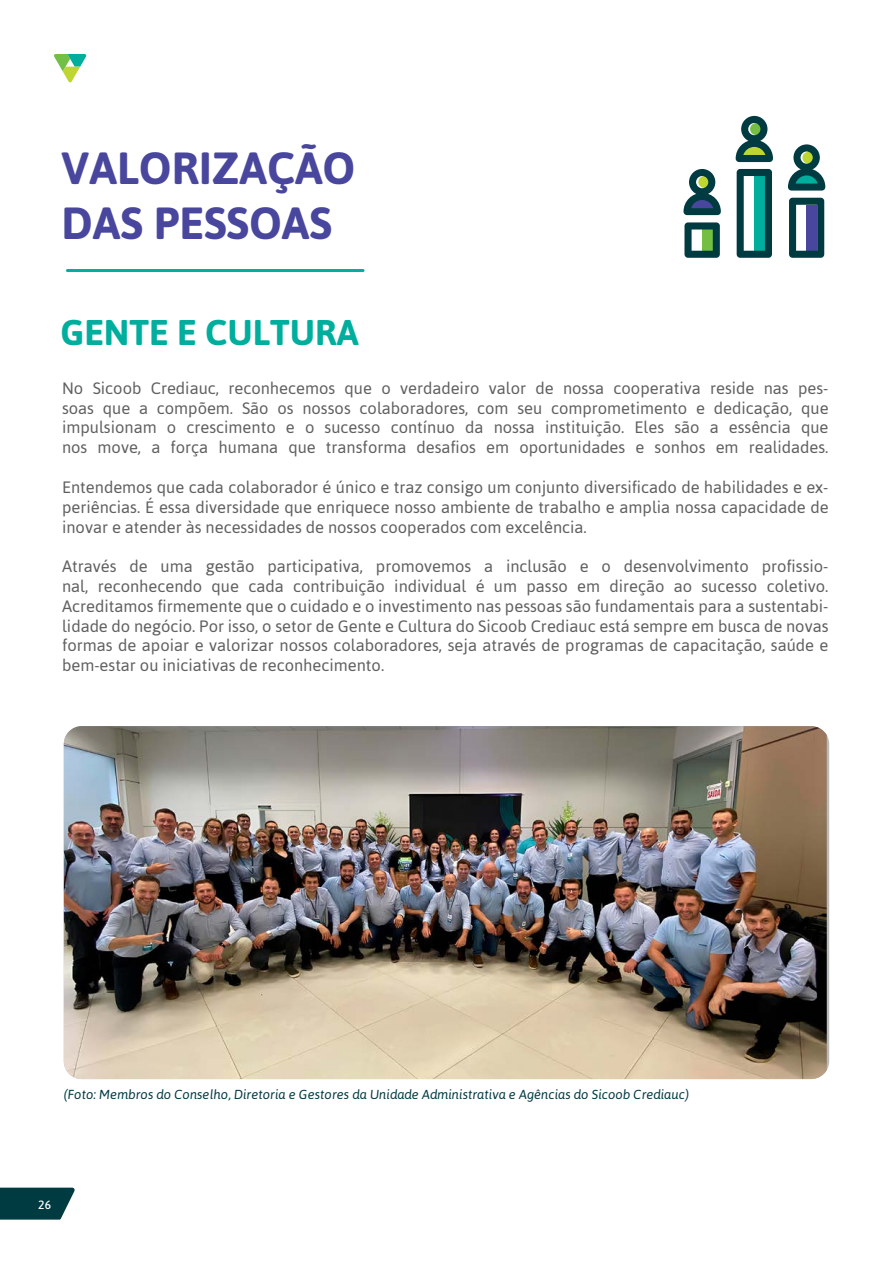
<style>
.page{position:relative;width:893px;height:1263px;background:#fff}
.page>*{position:absolute;margin:0;border:0;box-sizing:border-box;transform-origin:0 0}
.t1{font:700 45px/54px "Asap";color:#48479d}
.t2{font:700 35.7px "Asap";color:#00ae9d}
.t3{font:16.5px/19.8px "Asap";color:#606060;text-align:justify}
.t4{font:italic 13.05px "Asap";color:#003b42}
.t5{font:500 12px "Asap";color:#fff}
</style>
<div class="page">
<svg style="left:0;top:1187px;width:75px;height:32px;background:#1b5056"></svg>
<svg style="left:54px;top:54px;width:32px;height:28px"></svg>
<hr style="left:67px;top:269px;width:296px;height:3px;background:#00ae9d">
<svg style="left:683px;top:169px;width:38px;height:46px"></svg>
<svg style="left:736px;top:116px;width:37px;height:46px"></svg>
<svg style="left:788px;top:144px;width:37px;height:47px"></svg>
<svg style="left:737px;top:169px;width:35px;height:89px"></svg>
<svg style="left:684px;top:222px;width:36px;height:36px"></svg>
<svg style="left:789px;top:198px;width:35px;height:60px"></svg>
<img style="left:64px;top:726px;width:763px;height:353px">
<h1 class="t1" style="left:62px;top:141px;width:295px">VALORIZAÇÃO<br>DAS PESSOAS</h1>
<h2 class="t2" style="left:60px;top:312px;width:300px">GENTE E CULTURA</h2>
<p class="t3" style="left:62px;top:378px;width:768px">No Sicoob Crediauc, reconhecemos que o verdadeiro valor de nossa cooperativa reside nas pes&shy;soas que a compõem. São os nossos colaboradores, com seu comprometimento e dedicação, que impulsionam o crescimento e o sucesso contínuo da nossa instituição. Eles são a essência que nos move, a força humana que transforma desafios em oportunidades e sonhos em realidades.</p>
<p class="t3" style="left:62px;top:477px;width:768px">Entendemos que cada colaborador é único e traz consigo um conjunto diversificado de habilidades e ex&shy;periências. É essa diversidade que enriquece nosso ambiente de trabalho e amplia nossa capacidade de inovar e atender às necessidades de nossos cooperados com excelência.</p>
<p class="t3" style="left:62px;top:556px;width:768px">Através de uma gestão participativa, promovemos a inclusão e o desenvolvimento profissio&shy;nal, reconhecendo que cada contribuição individual é um passo em direção ao sucesso coletivo.<br>Acreditamos firmemente que o cuidado e o investimento nas pessoas são fundamentais para a sustentabi&shy;lidade do negócio. Por isso, o setor de Gente e Cultura do Sicoob Crediauc está sempre em busca de novas formas de apoiar e valorizar nossos colaboradores, seja através de programas de capacitação, saúde e bem-estar ou iniciativas de reconhecimento.</p>
<p class="t4" style="left:64px;top:1086px;width:627px">(Foto: Membros do Conselho, Diretoria e Gestores da Unidade Administrativa e Agências do Sicoob Crediauc)</p>
<p class="t5" style="left:38px;top:1196px;width:14px">26</p>
</div>
